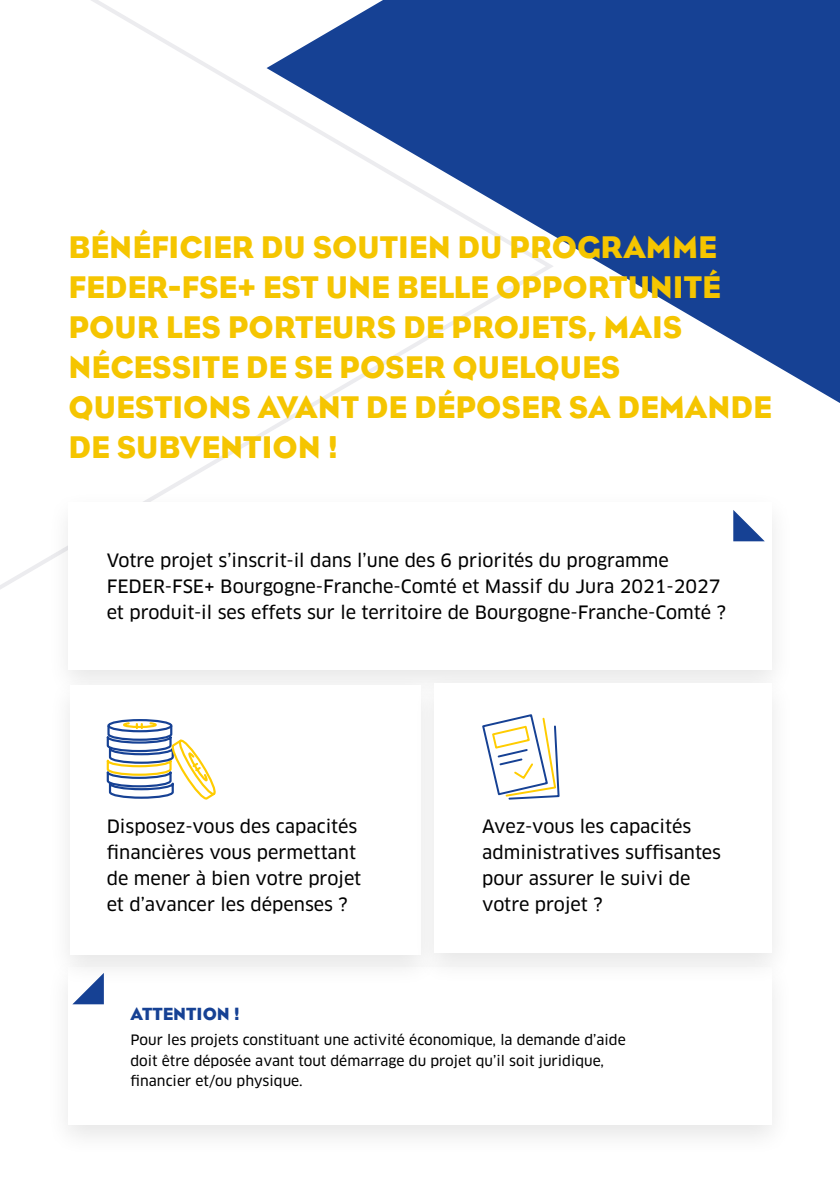
<style>
.page{position:relative;width:840px;height:1191px;background:#fff}
.page>*{position:absolute;margin:0;border:0;box-sizing:border-box;transform-origin:0 0}
.t1{font:32px/40px "Eagle";color:#f5c500}
.t2{font:18px/26px "Clan Pro News";color:#000}
.t3{font:18px "Eagle";color:#164194}
.t4{font:14px/20px "Clan Pro News";color:#000}
</style>
<div class="page">
<div style="left:45px;top:954px;width:749px;height:204px;background:#000;opacity:.1"></div>
<div style="left:68px;top:967px;width:703px;height:157px;background:#fff"></div>
<svg style="left:557px;top:0;width:282px;height:403px;fill:#164194"></svg>
<svg style="left:0;top:0;width:557px;height:589px"></svg>
<div style="left:45px;top:489px;width:749px;height:214px;background:#fff"></div>
<div style="left:46px;top:672px;width:397px;height:316px;background:#f8f8f8"></div>
<div style="left:70px;top:685px;width:350px;height:270px;background:#fff"></div>
<div style="left:411px;top:670px;width:383px;height:316px;background:#f7f7f7"></div>
<div style="left:434px;top:683px;width:337px;height:270px;background:#fff"></div>
<svg style="left:733px;top:510px;width:31px;height:31px"></svg>
<svg style="left:72px;top:973px;width:32px;height:31px"></svg>
<div style="left:107px;top:719px;width:65px;height:13px;border:2px solid #164194;border-radius:50%"></div>
<svg style="left:107px;top:721px;width:108px;height:78px"></svg>
<svg style="left:482px;top:714px;width:77px;height:85px"></svg>
<h1 class="t1" style="left:69px;top:227px;width:704px">BÉNÉFICIER DU SOUTIEN DU PROGRAMME<br>FEDER-FSE+ EST UNE BELLE OPPORTUNITÉ<br>POUR LES PORTEURS DE PROJETS, MAIS<br>NÉCESSITE DE SE POSER QUELQUES<br>QUESTIONS AVANT DE DÉPOSER SA DEMANDE<br>DE SUBVENTION !</h1>
<p class="t2" style="left:107px;top:548px;width:620px">Votre projet s’inscrit-il dans l’une des 6 priorités du programme<br>FEDER-FSE+ Bourgogne-Franche-Comté et Massif du Jura 2021-2027 et produit-il ses effets sur le territoire de Bourgogne-Franche-Comté ?</p>
<p class="t2" style="left:107px;top:813px;width:256px">Disposez-vous des capacités financières vous permettant de mener à bien votre projet et d’avancer les dépenses ?</p>
<p class="t2" style="left:482px;top:813px;width:240px">Avez-vous les capacités administratives suffisantes pour assurer le suivi de votre projet ?</p>
<p class="t3" style="left:130px;top:1003px;width:111px">ATTENTION !</p>
<p class="t4" style="left:130px;top:1030px;width:496px">Pour les projets constituant une activité économique, la demande d’aide doit être déposée avant tout démarrage du projet qu’il soit juridique, financier et/ou physique.</p>
</div>
